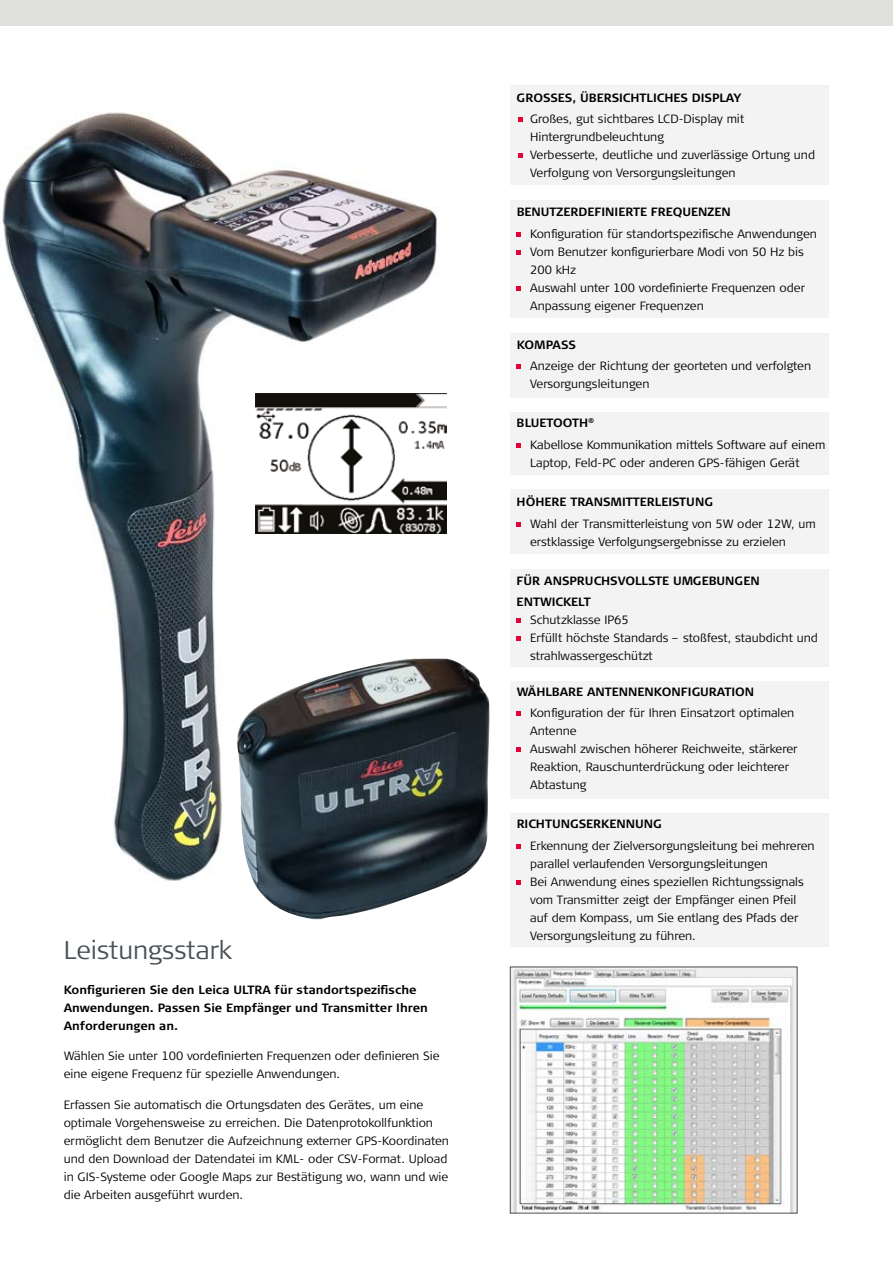
<style>
.page{position:relative;width:893px;height:1263px;background:#fff}
.page>*{position:absolute;margin:0;border:0;box-sizing:border-box;transform-origin:0 0}
.t1{font:300 25.5px "Signa Column";color:#485156}
.t2{font:300 12px/18px "Signa Column";color:#000}
.t3{font:700 12px/18px "Signa Column";color:#000}
.s1{font-weight:700}
</style>
<div class="page">
<div style="left:510px;top:813px;width:319px;height:134px;background:#f3f3f3"></div>
<div style="left:0;top:0;width:893px;height:26px;background:#e0e0df"></div>
<img style="left:512px;top:969px;width:283px;height:242px">
<div style="left:510px;top:569px;width:319px;height:97px;background:#f3f3f3"></div>
<div style="left:510px;top:333px;width:319px;height:64px;background:#f3f3f3"></div>
<div style="left:510px;top:86px;width:319px;height:99px;background:#f3f3f3"></div>
<div style="left:510px;top:200px;width:319px;height:118px;background:#f3f3f3"></div>
<div style="left:510px;top:412px;width:319px;height:63px;background:#f3f3f3"></div>
<div style="left:510px;top:681px;width:319px;height:118px;background:#f3f3f3"></div>
<div style="left:510px;top:489px;width:319px;height:65px;background:#f3f3f3"></div>
<svg style="left:518px;top:117px;width:4px;height:5px"></svg>
<svg style="left:518px;top:153px;width:4px;height:5px"></svg>
<svg style="left:517px;top:232px;width:4px;height:4px"></svg>
<svg style="left:517px;top:250px;width:4px;height:4px"></svg>
<svg style="left:517px;top:286px;width:4px;height:4px"></svg>
<svg style="left:517px;top:365px;width:4px;height:4px"></svg>
<svg style="left:517px;top:443px;width:4px;height:4px"></svg>
<svg style="left:517px;top:522px;width:4px;height:4px"></svg>
<svg style="left:517px;top:618px;width:4px;height:4px"></svg>
<svg style="left:517px;top:636px;width:4px;height:4px"></svg>
<svg style="left:517px;top:711px;width:4px;height:5px"></svg>
<svg style="left:517px;top:747px;width:4px;height:5px"></svg>
<svg style="left:517px;top:844px;width:4px;height:4px"></svg>
<svg style="left:517px;top:880px;width:4px;height:4px"></svg>
<img style="left:2px;top:112px;width:445px;height:808px">
<img style="left:236px;top:658px;width:254px;height:261px">
<img style="left:255px;top:394px;width:191px;height:139px">
<h1 class="t1" style="left:64px;top:933px;width:170px">Leistungsstark</h1>
<p class="t3" style="left:64px;top:981px;width:366px">Konfigurieren Sie den Leica ULTRA für standortspezifische<br>Anwendungen. Passen Sie Empfänger und Transmitter Ihren<br>Anforderungen an.</p>
<p class="t2" style="left:64px;top:1047px;width:377px">Wählen Sie unter 100 vordefinierten Frequenzen oder definieren Sie eine eigene Frequenz für spezielle Anwendungen.</p>
<p class="t2" style="left:64px;top:1096px;width:387px">Erfassen Sie automatisch die Ortungsdaten des Gerätes, um eine optimale Vorgehensweise zu erreichen. Die Datenprotokollfunktion ermöglicht dem Benutzer die Aufzeichnung externer GPS-Koordinaten und den Download der Datendatei im KML- oder CSV-Format. Upload in GIS-Systeme oder Google Maps zur Bestätigung wo, wann und wie die Arbeiten ausgeführt wurden.</p>
<p class="t3" style="left:517px;top:89px;width:226px">GROSSES, ÜBERSICHTLICHES DISPLAY</p>
<p class="t2" style="left:530px;top:110px;width:286px">Großes, gut sichtbares LCD-Display mit Hintergrundbeleuchtung<br>Verbesserte, deutliche und zuverlässige Ortung und Verfolgung von Versorgungsleitungen</p>
<p class="t3" style="left:517px;top:203px;width:216px">BENUTZERDEFINIERTE FREQUENZEN</p>
<p class="t2" style="left:530px;top:225px;width:288px">Konfiguration für standortspezifische Anwendungen Vom Benutzer konfigurierbare Modi von 50 Hz bis 200 kHz<br>Auswahl unter 100 vordefinierte Frequenzen oder Anpassung eigener Frequenzen</p>
<p class="t3" style="left:517px;top:336px;width:61px">KOMPASS</p>
<p class="t2" style="left:530px;top:357px;width:282px">Anzeige der Richtung der georteten und verfolgten<br>Versorgungsleitungen</p>
<p class="t2" style="left:530px;top:413px;width:297px;line-height:21.6px;text-indent:-14px"><span class="s1">BLUETOOTH</span><sup>®<br></sup>Kabellose Kommunikation mittels Software auf einem</p>
<p class="t2" style="left:530px;top:454px;width:271px">Laptop, Feld-PC oder anderen GPS-fähigen Gerät</p>
<p class="t3" style="left:517px;top:493px;width:198px">HÖHERE TRANSMITTERLEISTUNG</p>
<p class="t2" style="left:530px;top:515px;width:287px">Wahl der Transmitterleistung von 5W oder 12W, um erstklassige Verfolgungsergebnisse zu erzielen</p>
<p class="t3" style="left:517px;top:570px;width:245px;line-height:21px">FÜR ANSPRUCHSVOLLSTE UMGEBUNGEN<br>ENTWICKELT</p>
<p class="t2" style="left:530px;top:611px;width:289px">Schutzklasse IP65<br>Erfüllt höchste Standards – stoßfest, staubdicht und strahlwassergeschützt</p>
<p class="t3" style="left:517px;top:683px;width:239px">WÄHLBARE ANTENNENKONFIGURATION</p>
<p class="t2" style="left:530px;top:704px;width:269px">Konfiguration der für Ihren Einsatzort optimalen Antenne<br>Auswahl zwischen höherer Reichweite, stärkerer Reaktion, Rauschunterdrückung oder leichterer Abtastung</p>
<p class="t3" style="left:517px;top:815px;width:147px">RICHTUNGSERKENNUNG</p>
<p class="t2" style="left:530px;top:837px;width:286px">Erkennung der Zielversorgungsleitung bei mehreren parallel verlaufenden Versorgungsleitungen<br>Bei Anwendung eines speziellen Richtungssignals vom Transmitter zeigt der Empfänger einen Pfeil auf dem Kompass, um Sie entlang des Pfads der Versorgungsleitung zu führen.</p>
</div>
